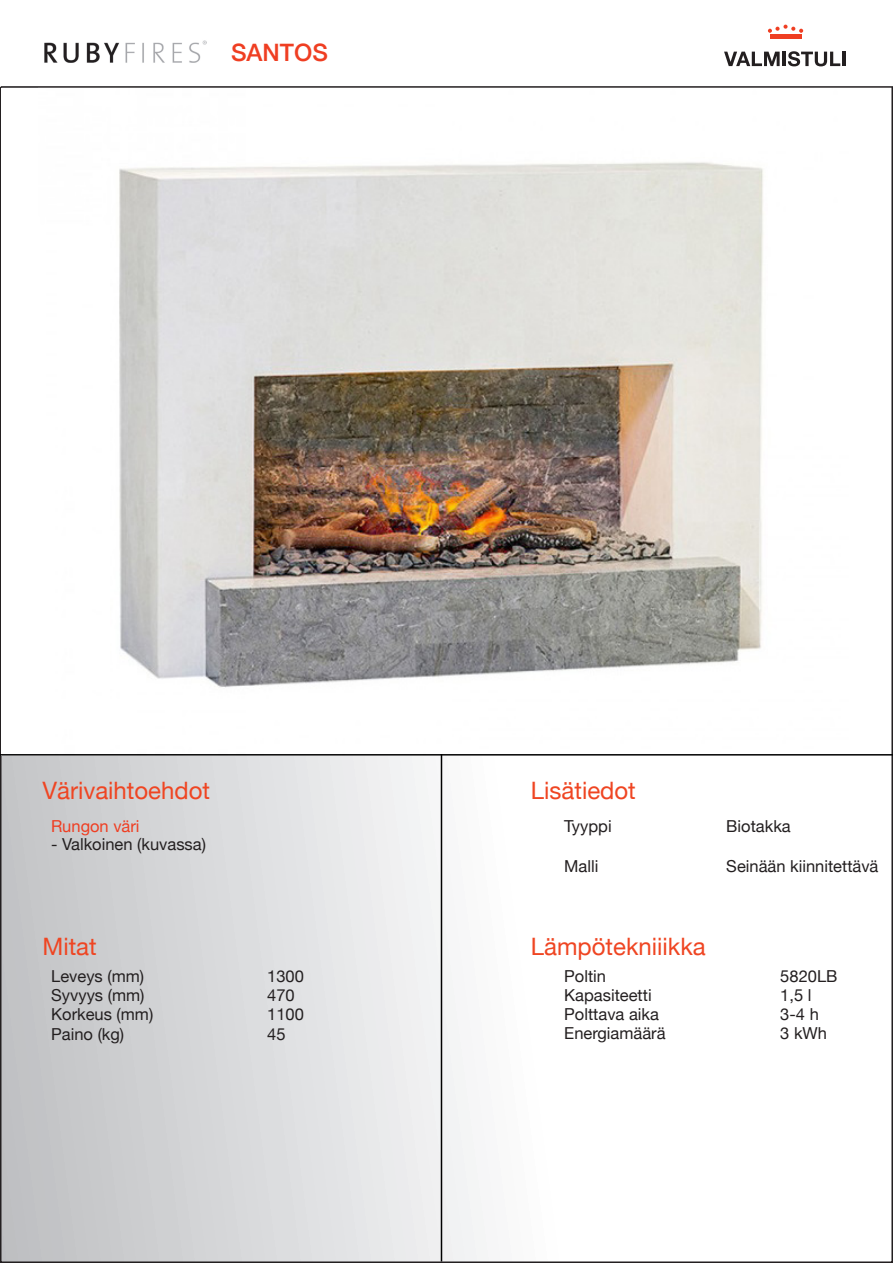
<style>
.page{position:relative;width:893px;height:1263px;background:#fff}
.page>*{position:absolute;margin:0;border:0;box-sizing:border-box;transform-origin:0 0}
.t1{font:24px "Helvetica Neue";color:#ef4522}
.t2{font:500 24px "Helvetica Neue";color:#ef3e22}
.H2__Left_Align{font:16.5px "Helvetica Neue";color:#231f20}
.H2__Left_Align-2{font:16.5px "Helvetica Neue";color:#ef3e22}
</style>
<div class="page">
<div style="left:1px;top:1px;width:891px;height:1261px;background:linear-gradient(to right,#c8cacc,#fff)"></div>
<div style="left:2px;top:88px;width:883px;height:667px;background:#fff"></div>
<img style="left:119px;top:162px;width:644px;height:526px">
<div style="left:0;top:0;width:893px;height:87px;background:#fff"></div>
<img style="left:44px;top:40px;width:163px;height:23px">
<hr style="left:441px;top:754px;width:1px;height:507px;background:#000">
<hr style="left:0;top:754px;width:893px;height:1px;background:#000">
<hr style="left:770px;top:35px;width:31px;height:4px;background:#ef3e22">
<svg style="left:768px;top:25px;width:35px;height:8px"></svg>
<svg style="left:724px;top:52px;width:56px;height:14px"></svg>
<hr style="left:783px;top:52px;width:3px;height:14px;background:#231f20">
<svg style="left:788px;top:51px;width:52px;height:15px"></svg>
<hr style="left:842px;top:52px;width:3px;height:14px;background:#231f20">
<hr style="left:1px;top:86px;width:892px;height:2px;background:#231f20">
<h1 class="t2" style="left:231px;top:33px;width:98px">SANTOS</h1>
<p class="t1" style="left:43px;top:773px;width:169px">Värivaihtoehdot</p>
<p class="t1" style="left:531px;top:773px;width:106px">Lisätiedot</p>
<p class="H2__Left_Align" style="left:564px;top:814px;width:49px">Tyyppi</p>
<p class="H2__Left_Align" style="left:726px;top:814px;width:66px">Biotakka</p>
<p class="H2__Left_Align" style="left:564px;top:854px;width:36px">Malli</p>
<p class="H2__Left_Align" style="left:726px;top:854px;width:154px">Seinään kiinnitettävä</p>
<p class="H2__Left_Align-2" style="left:51px;top:814px;width:90px">Rungon väri</p>
<p class="H2__Left_Align" style="left:51px;top:832px;width:156px">- Valkoinen (kuvassa)</p>
<p class="t1" style="left:43px;top:929px;width:56px">Mitat</p>
<p class="H2__Left_Align" style="left:51px;top:964px;width:94px">Leveys (mm)</p>
<p class="H2__Left_Align" style="left:267px;top:964px;width:38px">1300</p>
<p class="H2__Left_Align" style="left:51px;top:983px;width:95px">Syvyys (mm)</p>
<p class="H2__Left_Align" style="left:267px;top:983px;width:29px">470</p>
<p class="H2__Left_Align" style="left:51px;top:1002px;width:104px">Korkeus (mm)</p>
<p class="H2__Left_Align" style="left:267px;top:1002px;width:38px">1100</p>
<p class="H2__Left_Align" style="left:51px;top:1022px;width:75px">Paino (kg)</p>
<p class="H2__Left_Align" style="left:267px;top:1022px;width:20px">45</p>
<p class="t1" style="left:531px;top:929px;width:176px">Lämpötekniiikka</p>
<p class="H2__Left_Align" style="left:564px;top:964px;width:43px">Poltin</p>
<p class="H2__Left_Align" style="left:780px;top:964px;width:59px">5820LB</p>
<p class="H2__Left_Align" style="left:564px;top:983px;width:89px">Kapasiteetti</p>
<p class="H2__Left_Align" style="left:780px;top:983px;width:33px">1,5 l</p>
<p class="H2__Left_Align" style="left:564px;top:1002px;width:96px">Polttava aika</p>
<p class="H2__Left_Align" style="left:780px;top:1002px;width:40px">3-4 h</p>
<p class="H2__Left_Align" style="left:564px;top:1021px;width:103px">Energiamäärä</p>
<p class="H2__Left_Align" style="left:780px;top:1021px;width:48px">3 kWh</p>
</div>
